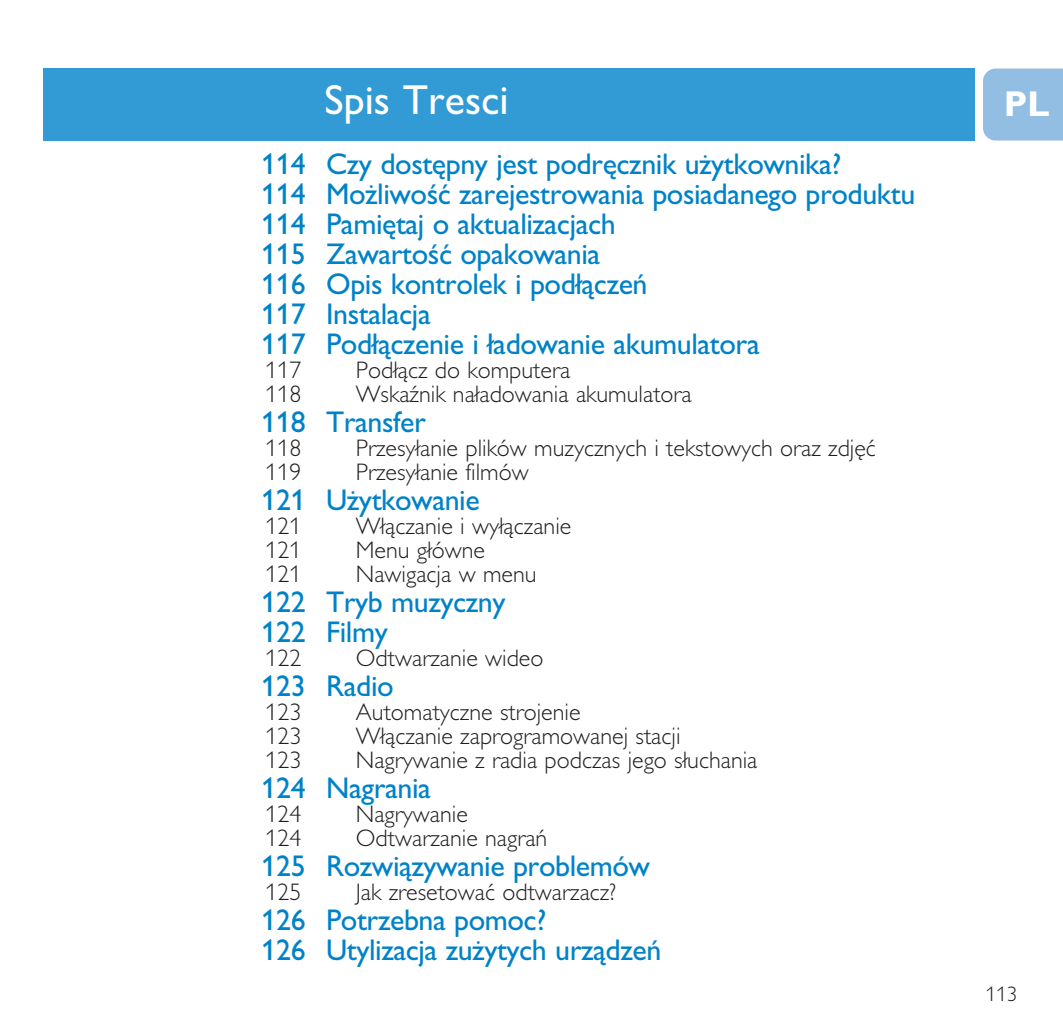
<style>
.page{position:relative;width:1063px;height:1021px;background:#fff}
.page>*{position:absolute;margin:0;border:0;box-sizing:border-box;transform-origin:0 0}
.t1{font:42px "Gill Alt One";color:#fff}
.t2{font:700 36px "Gill Sans Alt CE";color:#fff}
.t3{font:30px/30px "Gill Sans Alt CE";letter-spacing:-.015em;color:#0082c8}
.t4{font:300 24px "Gill Sans Alt CE";color:#231f20}
.t5{font:300 21px "Gill Alt One";color:#231f20}
</style>
<div class="page">
<div style="left:983px;top:69px;width:80px;height:72px;background:#92bee4"></div>
<div style="left:43px;top:69px;width:931px;height:72px;background:#329bd5"></div>
<h1 class="t1" style="left:325px;top:85px;width:186px">Spis Tresci</h1>
<h2 class="t2" style="left:1004px;top:92px;width:47px">PL</h2>
<p class="t3" style="left:262px;top:152px;width:655px">114 Czy dostępny jest podręcznik użytkownika?<br>114 Możliwość zarejestrowania posiadanego produktu 114 Pamiętaj o aktualizacjach<br>115 Zawartość opakowania<br>116 Opis kontrolek i podłączeń<br>117 Instalacja<br>117 Podłączenie i ładowanie akumulatora</p>
<p class="t4" style="left:266px;top:362px;width:37px">117</p>
<p class="t4" style="left:356px;top:362px;width:216px">Podłącz do komputera</p>
<p class="t4" style="left:266px;top:386px;width:37px">118</p>
<p class="t4" style="left:356px;top:386px;width:337px">Wskaźnik naładowania akumulatora</p>
<p class="t3" style="left:262px;top:410px;width:166px">118 Transfer</p>
<p class="t4" style="left:266px;top:440px;width:37px">118</p>
<p class="t4" style="left:356px;top:440px;width:522px">Przesyłanie plików muzycznych i tekstowych oraz zdjęć</p>
<p class="t4" style="left:266px;top:464px;width:37px">119</p>
<p class="t4" style="left:356px;top:464px;width:174px">Przesyłanie filmów</p>
<p class="t3" style="left:262px;top:488px;width:220px">121 Użytkowanie</p>
<p class="t4" style="left:266px;top:518px;width:37px">121</p>
<p class="t4" style="left:356px;top:518px;width:217px">Włączanie i wyłączanie</p>
<p class="t4" style="left:266px;top:542px;width:37px">121</p>
<p class="t4" style="left:356px;top:542px;width:131px">Menu główne</p>
<p class="t4" style="left:266px;top:566px;width:37px">121</p>
<p class="t4" style="left:356px;top:566px;width:182px">Nawigacja w menu</p>
<p class="t3" style="left:262px;top:590px;width:246px">122 Tryb muzyczny<br>122 Filmy</p>
<p class="t4" style="left:266px;top:650px;width:37px">122</p>
<p class="t4" style="left:356px;top:650px;width:189px">Odtwarzanie wideo</p>
<p class="t3" style="left:262px;top:674px;width:134px">123 Radio</p>
<p class="t4" style="left:266px;top:704px;width:37px">123</p>
<p class="t4" style="left:356px;top:704px;width:226px">Automatyczne strojenie</p>
<p class="t4" style="left:266px;top:728px;width:37px">123</p>
<p class="t4" style="left:356px;top:728px;width:326px">Włączanie zaprogramowanej stacji</p>
<p class="t4" style="left:266px;top:752px;width:37px">123</p>
<p class="t4" style="left:356px;top:752px;width:403px">Nagrywanie z radia podczas jego słuchania</p>
<p class="t3" style="left:262px;top:776px;width:171px">124 Nagrania</p>
<p class="t4" style="left:266px;top:806px;width:37px">124</p>
<p class="t4" style="left:356px;top:806px;width:113px">Nagrywanie</p>
<p class="t4" style="left:266px;top:830px;width:37px">124</p>
<p class="t4" style="left:356px;top:830px;width:193px">Odtwarzanie nagrań</p>
<p class="t3" style="left:262px;top:854px;width:390px">125 Rozwiązywanie problemów</p>
<p class="t4" style="left:266px;top:884px;width:37px">125</p>
<p class="t4" style="left:356px;top:884px;width:262px">Jak zresetować odtwarzacz?</p>
<p class="t3" style="left:262px;top:908px;width:401px">126 Potrzebna pomoc?<br>126 Utylizacja zużytych urządzeń</p>
<p class="t5" style="left:986px;top:986px;width:33px">113</p>
</div>
